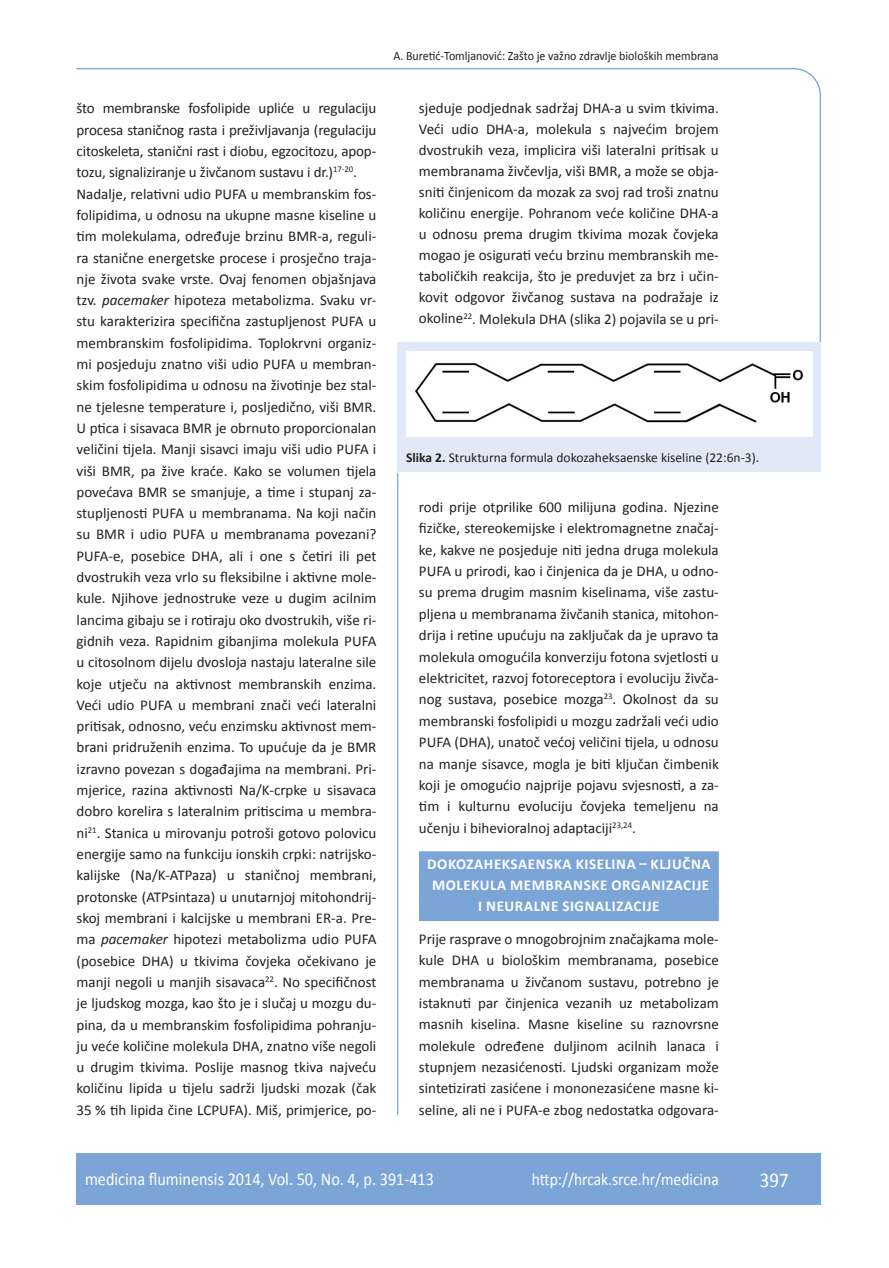
<style>
.page{position:relative;width:889px;height:1268px;background:#fff}
.page>*{position:absolute;margin:0;border:0;box-sizing:border-box;transform-origin:0 0}
.t1{font:21px "Calibri";color:#fff;scale:.9 1}
.t2{font:18px "Calibri";color:#fff;scale:.9 1}
.t3{font:17.25px "Calibri";color:#fff;scale:.9 1}
.t4{font:15px/21.3px "Calibri";color:#231f20;text-align:justify}
.t5{font:700 15px/21.3px "Calibri";letter-spacing:.04em;color:#fff;text-align:center}
.t6{font:13.5px "Calibri";color:#231f20}
.t7{font:12.75px "Calibri";color:#231f20;scale:.94 1}
.s1{font-style:italic}
.s2{font-weight:700}
</style>
<div class="page">
<svg style="left:76px;top:68px;width:745px;height:275px"></svg>
<hr style="left:397px;top:473px;width:1px;height:641px;background:#7ca5d7">
<div style="left:77px;top:1152px;width:744px;height:51px;background:#7ca5d7"></div>
<div style="left:398px;top:342px;width:423px;height:130px;background:#e1e9f6"></div>
<img style="left:409px;top:351px;width:403px;height:85px">
<div style="left:419px;top:851px;width:300px;height:27px;background:#7ca5d7"></div>
<div style="left:419px;top:872px;width:300px;height:27px;background:#7ca5d7"></div>
<div style="left:419px;top:893px;width:300px;height:27px;background:#7ca5d7"></div>
<p class="t7" style="left:393px;top:47px;width:347px">A. Buretić-Tomljanović: Zašto je važno zdravlje bioloških membrana</p>
<p class="t4" style="left:77px;top:97px;width:301px;text-align:left">što membranske fosfolipide upliće u regulaciju procesa staničnog rasta i preživljavanja (regulaciju citoskeleta, stanični rast i diobu, egzocitozu, apop&shy;tozu, signaliziranje u živčanom sustavu i dr.)<sup>17-20</sup>.<br>Nadalje, relativni udio PUFA u membranskim fos&shy;folipidima, u odnosu na ukupne masne kiseline u tim molekulama, određuje brzinu BMR-a, reguli&shy;ra stanične energetske procese i prosječno traja&shy;nje života svake vrste. Ovaj fenomen objašnjava tzv. <span class="s1">pacemaker</span> hipoteza metabolizma. Svaku vr&shy;stu karakterizira specifična zastupljenost PUFA u membranskim fosfolipidima. Toplokrvni organiz&shy;mi posjeduju znatno viši udio PUFA u membran&shy;skim fosfolipidima u odnosu na životinje bez stal&shy;ne tjelesne temperature i, posljedično, viši BMR.<br>U ptica i sisavaca BMR je obrnuto proporcionalan veličini tijela. Manji sisavci imaju viši udio PUFA i viši BMR, pa žive kraće. Kako se volumen tijela povećava BMR se smanjuje, a time i stupanj za&shy;stupljenosti PUFA u membranama. Na koji način su BMR i udio PUFA u membranama povezani?<br>PUFA-e, posebice DHA, ali i one s četiri ili pet dvostrukih veza vrlo su fleksibilne i aktivne mole&shy;kule. Njihove jednostruke veze u dugim acilnim lancima gibaju se i rotiraju oko dvostrukih, više ri&shy;gidnih veza. Rapidnim gibanjima molekula PUFA u citosolnom dijelu dvosloja nastaju lateralne sile koje utječu na aktivnost membranskih enzima.<br>Veći udio PUFA u membrani znači veći lateralni pritisak, odnosno, veću enzimsku aktivnost mem&shy;brani pridruženih enzima. To upućuje da je BMR izravno povezan s događajima na membrani. Pri&shy;mjerice, razina aktivnosti Na/K-crpke u sisavaca dobro korelira s lateralnim pritiscima u membra&shy;ni<sup>21</sup>. Stanica u mirovanju potroši gotovo polovicu energije samo na funkciju ionskih crpki: natrijsko&shy;kalijske (Na/K-ATPaza) u staničnoj membrani, protonske (ATPsintaza) u unutarnjoj mitohondrij&shy;skoj membrani i kalcijske u membrani ER-a. Pre&shy;ma <span class="s1">pacemaker</span> hipotezi metabolizma udio PUFA (posebice DHA) u tkivima čovjeka očekivano je manji negoli u manjih sisavaca<sup>22</sup>. No specifičnost je ljudskog mozga, kao što je i slučaj u mozgu du&shy;pina, da u membranskim fosfolipidima pohranju&shy;ju veće količine molekula DHA, znatno više negoli u drugim tkivima. Poslije masnog tkiva najveću količinu lipida u tijelu sadrži ljudski mozak (čak 35 % tih lipida čine LCPUFA). Miš, primjerice, po-</p>
<p class="t4" style="left:419px;top:97px;width:301px">sjeduje podjednak sadržaj DHA-a u svim tkivima.<br>Veći udio DHA-a, molekula s najvećim brojem dvostrukih veza, implicira viši lateralni pritisak u membranama živčevlja, viši BMR, a može se obja&shy;sniti činjenicom da mozak za svoj rad troši znatnu količinu energije. Pohranom veće količine DHA-a u odnosu prema drugim tkivima mozak čovjeka mogao je osigurati veću brzinu membranskih me&shy;taboličkih reakcija, što je preduvjet za brz i učin&shy;kovit odgovor živčanog sustava na podražaje iz okoline<sup>22</sup>. Molekula DHA (slika 2) pojavila se u pri-</p>
<p class="t6" style="left:406px;top:448px;width:354px"><span class="s2">Slika 2.</span> Strukturna formula dokozaheksaenske kiseline (22:6n-3).</p>
<p class="t4" style="left:419px;top:495px;width:301px">rodi prije otprilike 600 milijuna godina. Njezine fizičke, stereokemijske i elektromagnetne značaj&shy;ke, kakve ne posjeduje niti jedna druga molekula PUFA u prirodi, kao i činjenica da je DHA, u odno&shy;su prema drugim masnim kiselinama, više zastu&shy;pljena u membranama živčanih stanica, mitohon&shy;drija i retine upućuju na zaključak da je upravo ta molekula omogućila konverziju fotona svjetlosti u elektricitet, razvoj fotoreceptora i evoluciju živča&shy;nog sustava, posebice mozga<sup>23</sup>. Okolnost da su membranski fosfolipidi u mozgu zadržali veći udio PUFA (DHA), unatoč većoj veličini tijela, u odnosu na manje sisavce, mogla je biti ključan čimbenik koji je omogućio najprije pojavu svjesnosti, a za&shy;tim i kulturnu evoluciju čovjeka temeljenu na učenju i bihevioralnoj adaptaciji<sup>23,24</sup>.</p>
<p class="t5" style="left:427px;top:852px;width:285px">DOKOZAHEKSAENSKA KISELINA – KLJUČNA<br>MOLEKULA MEMBRANSKE ORGANIZACIJE<br>I NEURALNE SIGNALIZACIJE</p>
<p class="t4" style="left:419px;top:927px;width:301px">Prije rasprave o mnogobrojnim značajkama mole&shy;kule DHA u biološkim membranama, posebice membranama u živčanom sustavu, potrebno je istaknuti par činjenica vezanih uz metabolizam masnih kiselina. Masne kiseline su raznovrsne molekule određene duljinom acilnih lanaca i stupnjem nezasićenosti. Ljudski organizam može sintetizirati zasićene i mononezasićene masne ki&shy;seline, ali ne i PUFA-e zbog nedostatka odgovara-</p>
<p class="t2" style="left:85px;top:1167px;width:389px">medicina fluminensis 2014, Vol. 50, No. 4, p. 391-413</p>
<p class="t3" style="left:532px;top:1168px;width:209px">http://hrcak.srce.hr/medicina</p>
<h1 class="t1" style="left:760px;top:1166px;width:33px">397</h1>
</div>
